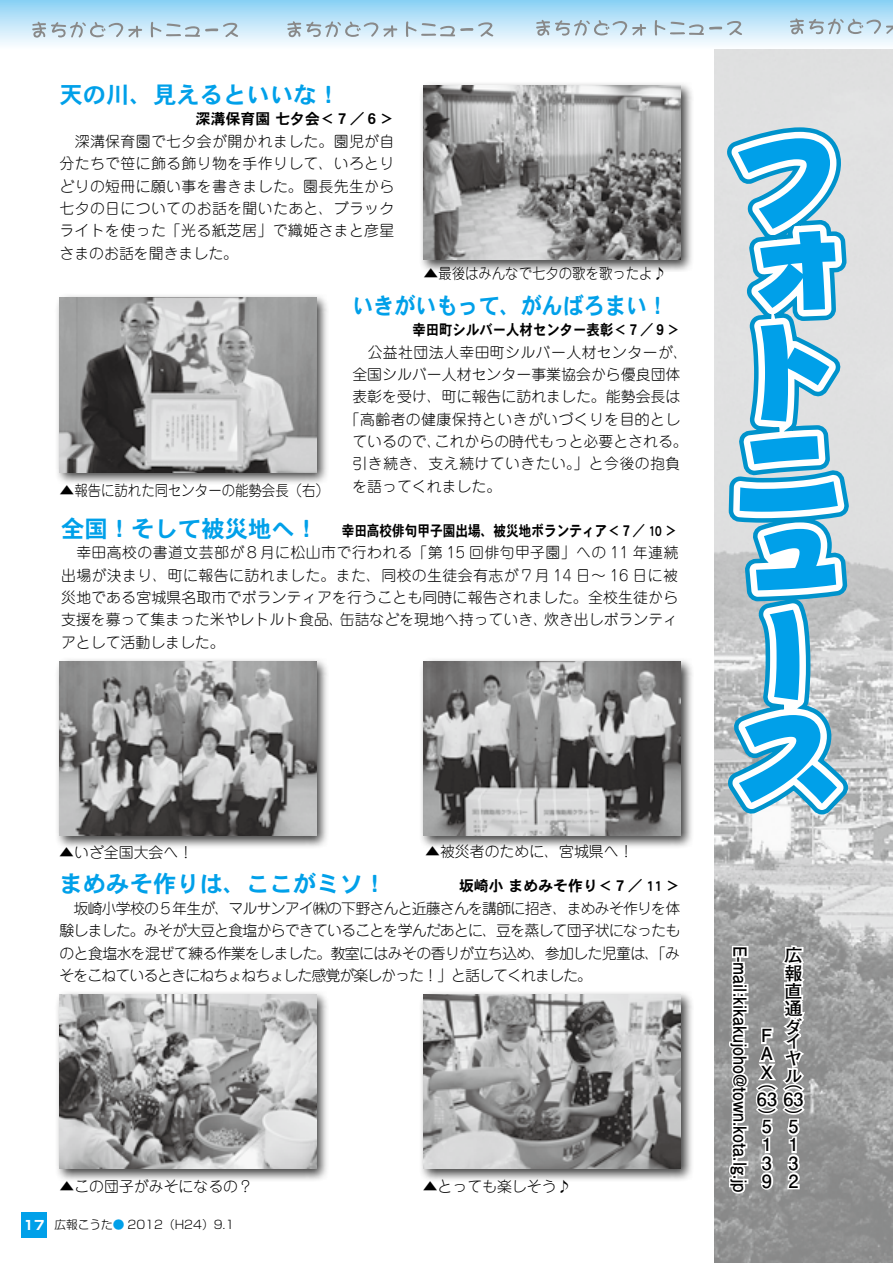
<style>
.page{position:relative;width:893px;height:1263px;background:#fff}
.page>*{position:absolute;margin:0;border:0;box-sizing:border-box;transform-origin:0 0}
.t1{font:23.4px "DFHS Gothic Std W7";color:#00a0e9}
.t2{font:23.4px "DFHS Gothic Std W7";color:#00a0e9;scale:.9 1}
.t3{font:700 18px "Futo Go B101 Pro";color:#000;scale:.89 1}
.t4{font:700 18px/18px "Futo Go B101 Pro";color:#000;text-align:justify}
.t5{font:300 14.85px/22.4px "Jun 101 Pro";color:#000;text-align:justify}
.t6{font:300 14.85px "Jun 101 Pro";letter-spacing:.025em;color:#000}
.t7{font:14.85px "DFHS Gothic Std W7";color:#000;scale:.85 1}
.t8{font:300 14.85px "Jun 101 Pro";letter-spacing:.03em;color:#000}
.t9{font:14.85px "DFHS Gothic Std W7";color:#000;scale:.9 1}
.t10{font:14.85px "DFHS Gothic Std W7";color:#000}
.t11{font:300 11.7px "Shin Go Pro";color:#000}
.s1{font-size:23.4px;color:#00a0e9}
.s2{font-size:14.85px;color:#000}
.s3{font-weight:700;font-size:12.75px;color:#fff}
.s4{color:#00a0e9}
</style>
<div class="page">
<div style="left:0;top:0;width:893px;height:51px;background:linear-gradient(to bottom,#8cd1f5,#fff)"></div>
<svg style="left:790px;top:18px;width:103px;height:16px"></svg>
<img style="left:714px;top:50px;width:179px;height:1213px">
<svg style="left:536px;top:20px;width:206px;height:16px"></svg>
<svg style="left:287px;top:21px;width:206px;height:16px"></svg>
<svg style="left:32px;top:22px;width:206px;height:16px"></svg>
<svg style="left:727px;top:125px;width:126px;height:689px"></svg>
<svg style="left:720px;top:943px;width:87px;height:252px"></svg>
<div style="left:419px;top:80px;width:274px;height:192px;background:#000;opacity:.75"></div>
<img style="left:424px;top:85px;width:256px;height:174px">
<div style="left:54px;top:292px;width:275px;height:193px;background:#000;opacity:.75"></div>
<img style="left:60px;top:298px;width:256px;height:174px">
<div style="left:54px;top:656px;width:275px;height:192px;background:#000;opacity:.75"></div>
<img style="left:60px;top:661px;width:256px;height:175px">
<div style="left:54px;top:989px;width:275px;height:192px;background:#000;opacity:.75"></div>
<img style="left:60px;top:994px;width:256px;height:175px">
<div style="left:419px;top:656px;width:274px;height:192px;background:#000;opacity:.75"></div>
<img style="left:424px;top:661px;width:256px;height:175px">
<div style="left:419px;top:989px;width:274px;height:192px;background:#000;opacity:.75"></div>
<img style="left:424px;top:994px;width:256px;height:175px">
<div style="left:21px;top:1212px;width:26px;height:25px;background:#00a0e9"></div>
<h1 class="t1" style="left:60px;top:82px;width:282px">天の川、見えるといいな！</h1>
<p class="t10" style="left:196px;top:111px;width:200px">深溝保育園 七夕会＜７／６＞</p>
<p class="t5" style="left:60px;top:129px;width:336px">　深溝保育園で七夕会が開かれました。園児が自分たちで笹に飾る飾り物を手作りして、いろとりどりの短冊に願い事を書きました。園長先生から七夕の日についてのお話を聞いたあと、ブラックライトを使った「光る紙芝居」で織姫さまと彦星さまのお話を聞きました。</p>
<p class="t5" style="left:423px;top:261px;width:244px">▲最後はみんなで七夕の歌を歌ったよ♪</p>
<h1 class="t2" style="left:352px;top:292px;width:352px">いきがいもって、がんばろまい！</h1>
<p class="t9" style="left:412px;top:322px;width:299px">幸田町シルバー人材センター表彰＜７／９＞</p>
<p class="t6" style="left:352px;top:340px;width:337px">　公益社団法人幸田町シルバー人材センターが、</p>
<p class="t5" style="left:352px;top:361px;width:330px">全国シルバー人材センター事業協会から優良団体</p>
<p class="t5" style="left:352px;top:384px;width:329px">表彰を受け、町に報告に訪れました。能勢会長は</p>
<p class="t6" style="left:345px;top:407px;width:337px">「高齢者の健康保持といきがいづくりを目的とし</p>
<p class="t5" style="left:352px;top:428px;width:337px">ているので、これからの時代もっと必要とされる。</p>
<p class="t8" style="left:352px;top:452px;width:329px">引き続き、支え続けていきたい。」と今後の抱負</p>
<p class="t5" style="left:352px;top:473px;width:150px">を語ってくれました。</p>
<p class="t7" style="left:61px;top:522px;width:727px"><span class="s1">全国！そして被災地へ！　</span>幸田高校俳句甲子園出場、被災地ボランティア＜７／ 10 ＞</p>
<p class="t5" style="left:61px;top:540px;width:619px">　幸田高校の書道文芸部が８月に松山市で行われる「第 15 回俳句甲子園」への 11 年連続出場が決まり、町に報告に訪れました。また、同校の生徒会有志が７月 14 日～ 16 日に被災地である宮城県名取市でボランティアを行うことも同時に報告されました。全校生徒から支援を募って集まった米やレトルト食品、缶詰などを現地へ持っていき、炊き出しボランティアとして活動しました。</p>
<p class="t5" style="left:60px;top:478px;width:271px">▲報告に訪れた同センターの能勢会長（右）</p>
<p class="t5" style="left:59px;top:839px;width:135px">▲いざ全国大会へ！</p>
<p class="t5" style="left:425px;top:839px;width:210px">▲被災者のために、宮城県へ！</p>
<h1 class="t1" style="left:60px;top:871px;width:622px">まめみそ作りは、ここがミソ！　　　<span class="s2">坂崎小 まめみそ作り＜７／ 11 ＞</span></h1>
<p class="t5" style="left:60px;top:895px;width:622px">　坂崎小学校の５年生が、マルサンアイ㈱の下野さんと近藤さんを講師に招き、まめみそ作りを体験しました。みそが大豆と食塩からできていることを学んだあとに、豆を蒸して団子状になったものと食塩水を混ぜて練る作業をしました。教室にはみその香りが立ち込め、参加した児童は、「みそをこねているときにねちょねちょした感覚が楽しかった！」と話してくれました。</p>
<p class="t5" style="left:60px;top:1174px;width:195px">▲この団子がみそになるの？</p>
<p class="t11" style="left:24px;top:1215px;width:212px"><span class="s3">17</span> 広報こうた<span class="s4">●</span> 2012（H24）9.1</p>
<p class="t5" style="left:423px;top:1174px;width:150px">▲とっても楽しそう♪</p>
<p class="t3" style="left:755px;top:946px;width:278px;rotate:90deg">E-mail:kikakujoho@town.kota.lg.jp</p>
<p class="t4" style="left:784px;top:944px;width:19px">広報直通ダ</p>
<p class="t4" style="left:784px;top:1031px;width:18px;line-height:16.6px">イヤ</p>
<p class="t4" style="left:757px;top:1066px;width:48px;line-height:20.4px;text-align:right">ル（<br>63 63</p>
<p class="t4" style="left:784px;top:1106px;width:19px">）</p>
<p class="t4" style="left:788px;top:1115px;width:12px">5<br>1<br>3<br>2</p>
<p class="t4" style="left:758px;top:1024px;width:16px">ＦＡＸ</p>
<p class="t4" style="left:758px;top:1061px;width:19px;line-height:36.2px">（）</p>
<p class="t4" style="left:762px;top:1115px;width:12px">5<br>1<br>3<br>9</p>
</div>
